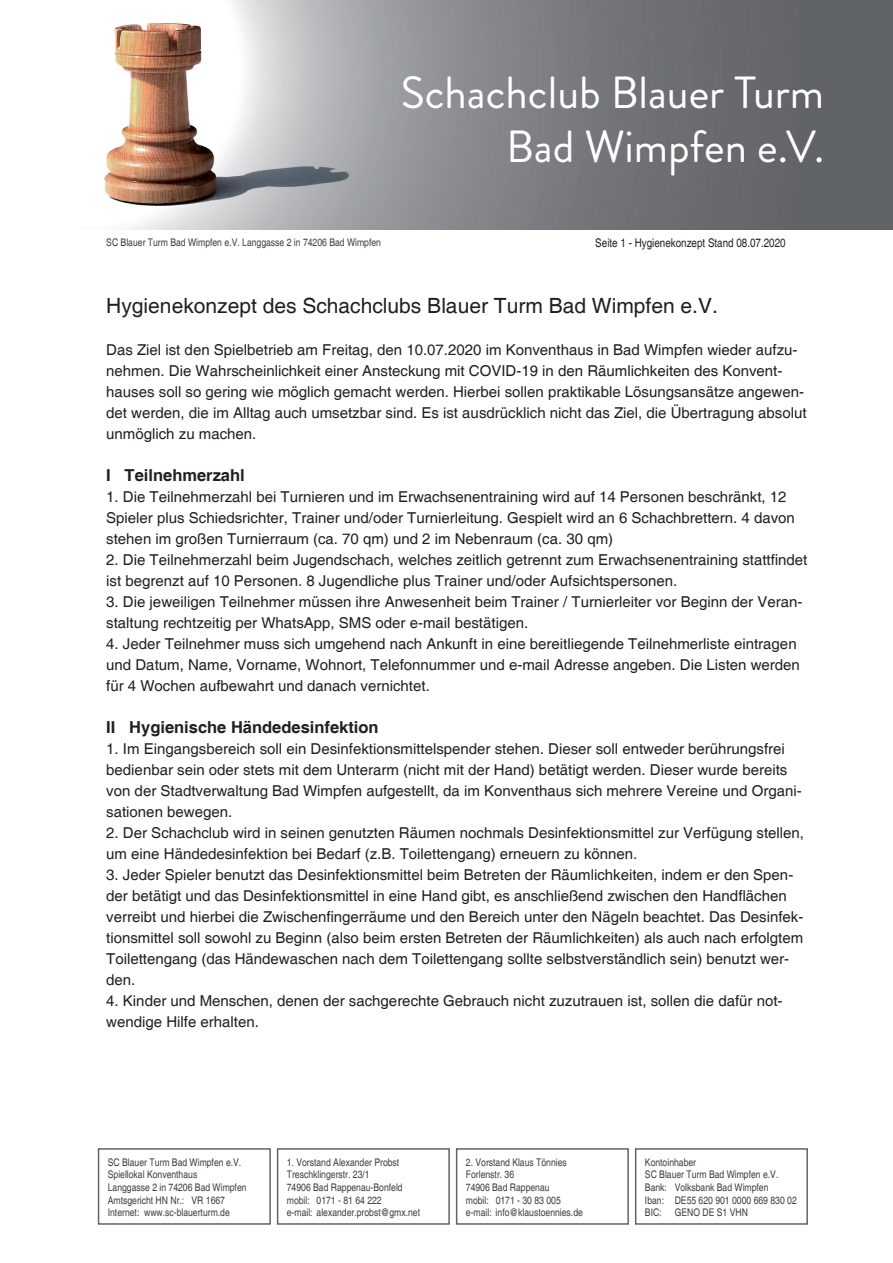
<style>
.page{position:relative;width:893px;height:1263px;background:#fff}
.page>*{position:absolute;margin:0;border:0;box-sizing:border-box;transform-origin:0 0}
.t1{font:45px/54px "Brandon Grotesque";color:#fff;text-align:right}
.t2{font:21px "Helvetica";color:#231f20}
.t3{font:700 16.5px "Helvetica";color:#231f20}
.t4{font:15px/21px "Helvetica";color:#231f20}
.t5{font:condensed 12px "Helvetica";color:#231f20}
.t6{font:condensed 10.5px/12.6px "Helvetica";color:#3e3e3f}
</style>
<div class="page">
<svg style="left:97px;top:1148px;width:174px;height:77px"></svg>
<div style="left:277px;top:1148px;width:173px;height:77px;border:2px solid #636366"></div>
<div style="left:456px;top:1148px;width:173px;height:77px;border:2px solid #636366"></div>
<div style="left:635px;top:1148px;width:173px;height:77px;border:2px solid #636366"></div>
<img style="left:104px;top:0;width:789px;height:230px">
<h1 class="t1" style="left:401px;top:66px;width:425px">Schachclub Blauer Turm<br>Bad Wimpfen e.V.</h1>
<p class="t6" style="left:106px;top:236px;width:276px">SC Blauer Turm Bad Wimpfen e.V. Langgasse 2 in 74206 Bad Wimpfen</p>
<p class="t5" style="left:595px;top:236px;width:192px">Seite 1 - Hygienekonzept Stand 08.07.2020</p>
<h2 class="t2" style="left:106px;top:293px;width:613px">Hygienekonzept des Schachclubs Blauer Turm Bad Wimpfen e.V.</h2>
<p class="t4" style="left:106px;top:340px;width:702px">Das Ziel ist den Spielbetrieb am Freitag, den 10.07.2020 im Konventhaus in Bad Wimpfen wieder aufzu&shy;nehmen. Die Wahrscheinlichkeit einer Ansteckung mit COVID-19 in den Räumlichkeiten des Konvent&shy;hauses soll so gering wie möglich gemacht werden. Hierbei sollen praktikable Lösungsansätze angewen&shy;det werden, die im Alltag auch umsetzbar sind. Es ist ausdrücklich nicht das Ziel, die Übertragung absolut unmöglich zu machen.</p>
<p class="t3" style="left:106px;top:465px;width:140px">I Teilnehmerzahl</p>
<p class="t4" style="left:106px;top:487px;width:690px">1. Die Teilnehmerzahl bei Turnieren und im Erwachsenentraining wird auf 14 Personen beschränkt, 12<br>Spieler plus Schiedsrichter, Trainer und/oder Turnierleitung. Gespielt wird an 6 Schachbrettern. 4 davon stehen im großen Turnierraum (ca. 70 qm) und 2 im Nebenraum (ca. 30 qm)</p>
<p class="t4" style="left:106px;top:550px;width:703px">2. Die Teilnehmerzahl beim Jugendschach, welches zeitlich getrennt zum Erwachsenentraining stattfindet ist begrenzt auf 10 Personen. 8 Jugendliche plus Trainer und/oder Aufsichtspersonen.</p>
<p class="t4" style="left:106px;top:592px;width:698px">3. Die jeweiligen Teilnehmer müssen ihre Anwesenheit beim Trainer / Turnierleiter vor Beginn der Veran&shy;staltung rechtzeitig per WhatsApp, SMS oder e-mail bestätigen.</p>
<p class="t4" style="left:106px;top:634px;width:695px">4. Jeder Teilnehmer muss sich umgehend nach Ankunft in eine bereitliegende Teilnehmerliste eintragen und Datum, Name, Vorname, Wohnort, Telefonnummer und e-mail Adresse angeben. Die Listen werden für 4 Wochen aufbewahrt und danach vernichtet.</p>
<p class="t3" style="left:106px;top:717px;width:274px">II Hygienische Händedesinfektion</p>
<p class="t4" style="left:106px;top:739px;width:697px">1. Im Eingangsbereich soll ein Desinfektionsmittelspender stehen. Dieser soll entweder berührungsfrei bedienbar sein oder stets mit dem Unterarm (nicht mit der Hand) betätigt werden. Dieser wurde bereits von der Stadtverwaltung Bad Wimpfen aufgestellt, da im Konventhaus sich mehrere Vereine und Organi&shy;sationen bewegen.</p>
<p class="t4" style="left:106px;top:823px;width:699px">2. Der Schachclub wird in seinen genutzten Räumen nochmals Desinfektionsmittel zur Verfügung stellen, um eine Händedesinfektion bei Bedarf (z.B. Toilettengang) erneuern zu können.</p>
<p class="t4" style="left:106px;top:865px;width:699px">3. Jeder Spieler benutzt das Desinfektionsmittel beim Betreten der Räumlichkeiten, indem er den Spen&shy;der betätigt und das Desinfektionsmittel in eine Hand gibt, es anschließend zwischen den Handflächen verreibt und hierbei die Zwischenfingerräume und den Bereich unter den Nägeln beachtet. Das Desinfek&shy;tionsmittel soll sowohl zu Beginn (also beim ersten Betreten der Räumlichkeiten) als auch nach erfolgtem Toilettengang (das Händewaschen nach dem Toilettengang sollte selbstverständlich sein) benutzt wer&shy;den.</p>
<p class="t4" style="left:106px;top:991px;width:678px">4. Kinder und Menschen, denen der sachgerechte Gebrauch nicht zuzutrauen ist, sollen die dafür not&shy;wendige Hilfe erhalten.</p>
<p class="t6" style="left:108px;top:1156px;width:140px">SC Blauer Turm Bad Wimpfen e.V.<br>Spiellokal Konventhaus<br>Langgasse 2 in 74206 Bad Wimpfen<br>Amtsgericht HN Nr.: VR 1667<br>Internet: www.sc-blauerturm.de</p>
<p class="t6" style="left:287px;top:1156px;width:135px">1. Vorstand Alexander Probst<br>Treschklingerstr. 23/1<br>74906 Bad Rappenau-Bonfeld mobil: 0171 - 81 64 222<br>e-mail: alexander.probst@gmx.net</p>
<p class="t6" style="left:466px;top:1156px;width:119px">2. Vorstand Klaus Tönnies<br>Forlenstr. 36<br>74906 Bad Rappenau<br>mobil: 0171 - 30 83 005 e-mail: info@klaustoennies.de</p>
<p class="t6" style="left:645px;top:1156px;width:153px">Kontoinhaber<br>SC Blauer Turm Bad Wimpfen e.V.<br>Bank: Volksbank Bad Wimpfen<br>Iban: DE55 620 901 0000 669 830 02<br>BIC: GENO DE S1 VHN</p>
</div>
